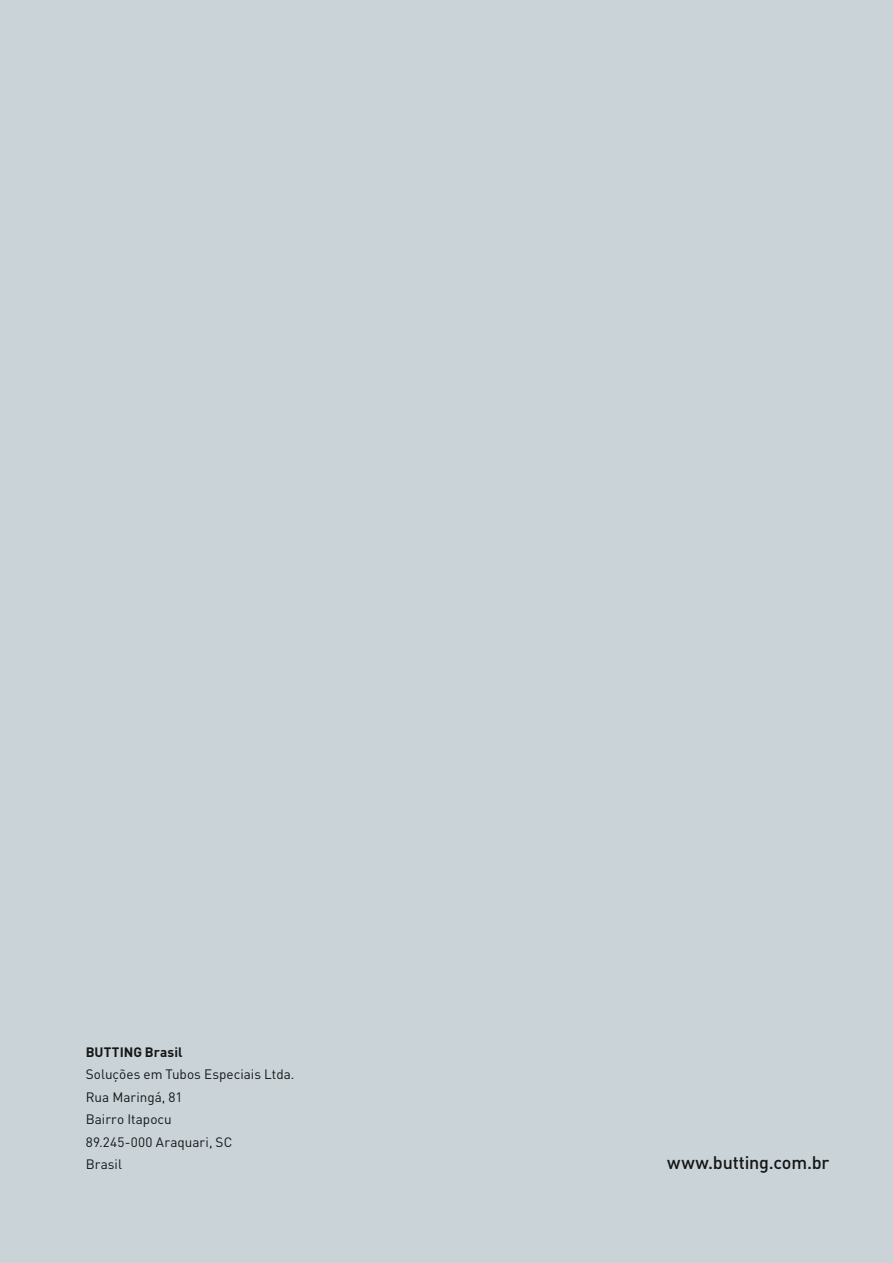
<style>
.page{position:relative;width:893px;height:1263px;background:#c9d3d8}
.page>*{position:absolute;margin:0;border:0;box-sizing:border-box;transform-origin:0 0}
.t1{font:500 18px "DIN";letter-spacing:-.01em;color:#151616}
.t2{font:13.5px/22.5px "DIN";color:#151616}
.t3{font:700 13.5px "DIN";letter-spacing:.005em;color:#151616}
</style>
<div class="page">
<p class="t3" style="left:86px;top:1043px;width:98px">BUTTING Brasil</p>
<p class="t2" style="left:86px;top:1063px;width:210px">Soluções em Tubos Especiais Ltda.<br>Rua Maringá, 81<br>Bairro Itapocu<br>89.245-000 Araquari, SC<br>Brasil</p>
<h1 class="t1" style="left:667px;top:1151px;width:164px">www.butting.com.br</h1>
</div>
